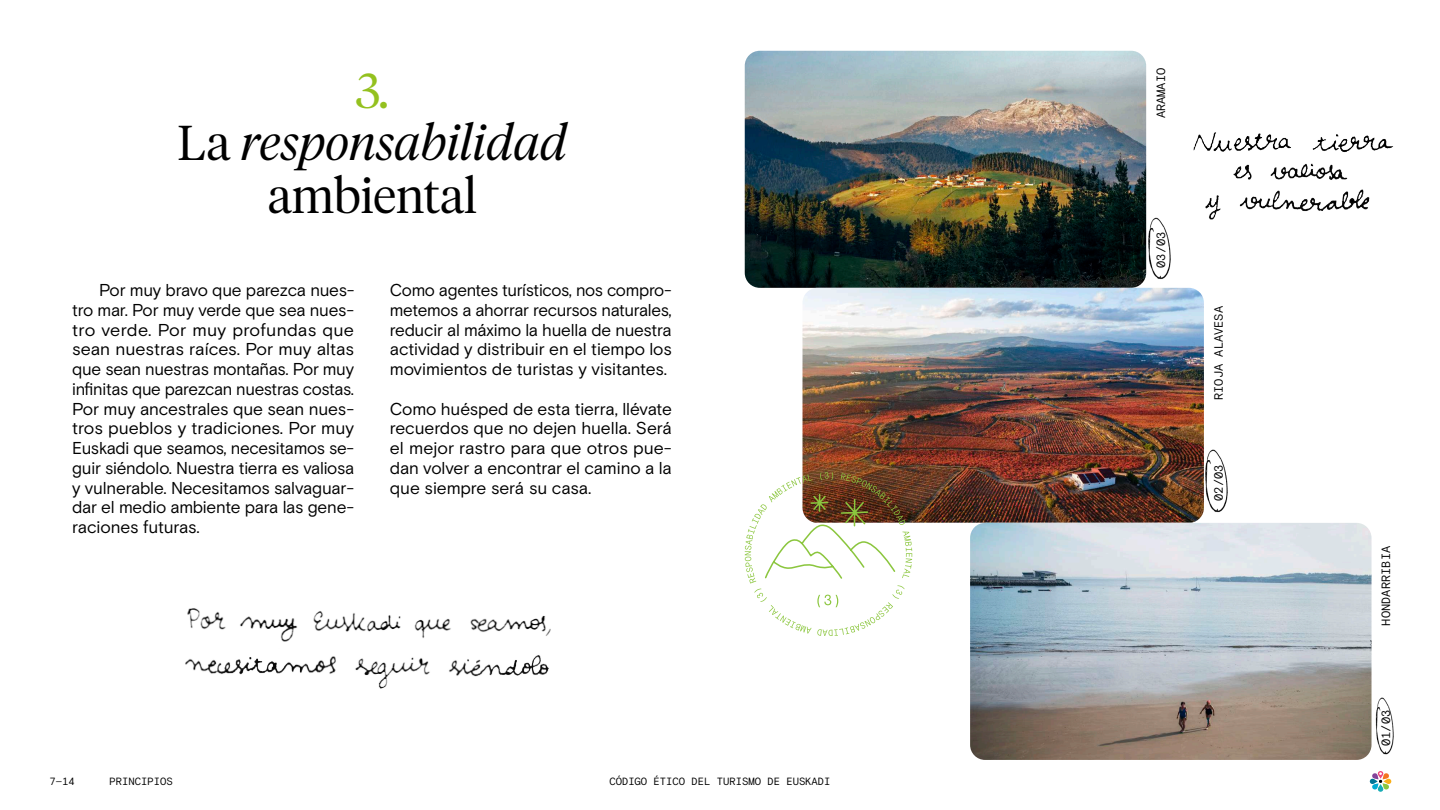
<style>
.page{position:relative;width:1440px;height:810px;background:#fff}
.page>*{position:absolute;margin:0;border:0;box-sizing:border-box;transform-origin:0 0}
.t1{font:italic 300 48.75px/52.5px "Tiempos Headline";color:#000;text-align:center}
.t2{font:17.25px/19.7px "Basis Grotesque Pro";letter-spacing:-.01em;color:#000;text-align:justify}
.t3{font:12px "Basis Grotesque Pro Mono";color:#000}
.t4{font:10.5px "Basis Grotesque Pro Mono";color:#000}
.s1{font-style:normal;color:#94c11f}
.s2{font-style:normal}
</style>
<div class="page">
<div style="left:1378px;top:784px;width:5px;height:8px;background:#18acb5;border-radius:3px"></div>
<div style="left:1370px;top:779px;width:8px;height:5px;background:#007697;border-radius:3px"></div>
<div style="left:1383px;top:779px;width:8px;height:5px;background:#faaf18;border-radius:3px"></div>
<svg style="left:1372px;top:771px;width:17px;height:19px"></svg>
<img style="left:745px;top:51px;width:401px;height:237px">
<img style="left:802px;top:288px;width:402px;height:235px">
<img style="left:970px;top:523px;width:402px;height:237px">
<img style="left:1371px;top:697px;width:23px;height:59px">
<img style="left:1142px;top:218px;width:29px;height:63px">
<img style="left:1200px;top:449px;width:28px;height:65px">
<svg style="left:745px;top:472px;width:167px;height:164px"></svg>
<img style="left:1193px;top:132px;width:201px;height:20px">
<img style="left:187px;top:608px;width:364px;height:34px">
<img style="left:185px;top:655px;width:364px;height:34px">
<img style="left:1205px;top:189px;width:165px;height:31px">
<img style="left:1233px;top:163px;width:115px;height:17px">
<h1 class="t1" style="left:178px;top:62px;width:391px"><span class="s1">3.<br></span><span class="s2">La</span> responsabilidad <span class="s2">ambiental</span></h1>
<p class="t2" style="left:72px;top:280px;width:284px;text-indent:27px">Por muy bravo que parezca nues&shy;tro mar. Por muy verde que sea nues&shy;tro verde. Por muy profundas que sean nuestras raíces. Por muy altas que sean nuestras montañas. Por muy infinitas que parezcan nuestras costas.<br>Por muy ancestrales que sean nues&shy;tros pueblos y tradiciones. Por muy Euskadi que seamos, necesitamos se&shy;guir siéndolo. Nuestra tierra es valiosa y vulnerable. Necesitamos salvaguar&shy;dar el medio ambiente para las gene&shy;raciones futuras.</p>
<p class="t2" style="left:390px;top:280px;width:283px">Como agentes turísticos, nos compro&shy;metemos a ahorrar recursos naturales, reducir al máximo la huella de nuestra actividad y distribuir en el tiempo los movimientos de turistas y visitantes.</p>
<p class="t2" style="left:390px;top:399px;width:284px">Como huésped de esta tierra, llévate recuerdos que no dejen huella. Será el mejor rastro para que otros pue&shy;dan volver a encontrar el camino a la que siempre será su casa.</p>
<p class="t4" style="left:50px;top:776px;width:27px">7—14</p>
<p class="t4" style="left:109px;top:776px;width:65px">PRINCIPIOS</p>
<p class="t4" style="left:609px;top:775px;width:223px">CÓDIGO ÉTICO DEL TURISMO DE EUSKADI</p>
<p class="t3" style="left:1154px;top:118px;width:52px;rotate:-90deg">ARAMAIO</p>
<p class="t3" style="left:1154px;top:268px;width:38px;rotate:-90deg">03/03</p>
<p class="t3" style="left:1212px;top:400px;width:95px;rotate:-90deg">RIOJA ALAVESA</p>
<p class="t3" style="left:1212px;top:501px;width:38px;rotate:-90deg">02/03</p>
<p class="t3" style="left:1379px;top:625px;width:81px;rotate:-90deg">HONDARRIBIA</p>
<p class="t3" style="left:1379px;top:746px;width:38px;rotate:-90deg">01/03</p>
</div>
